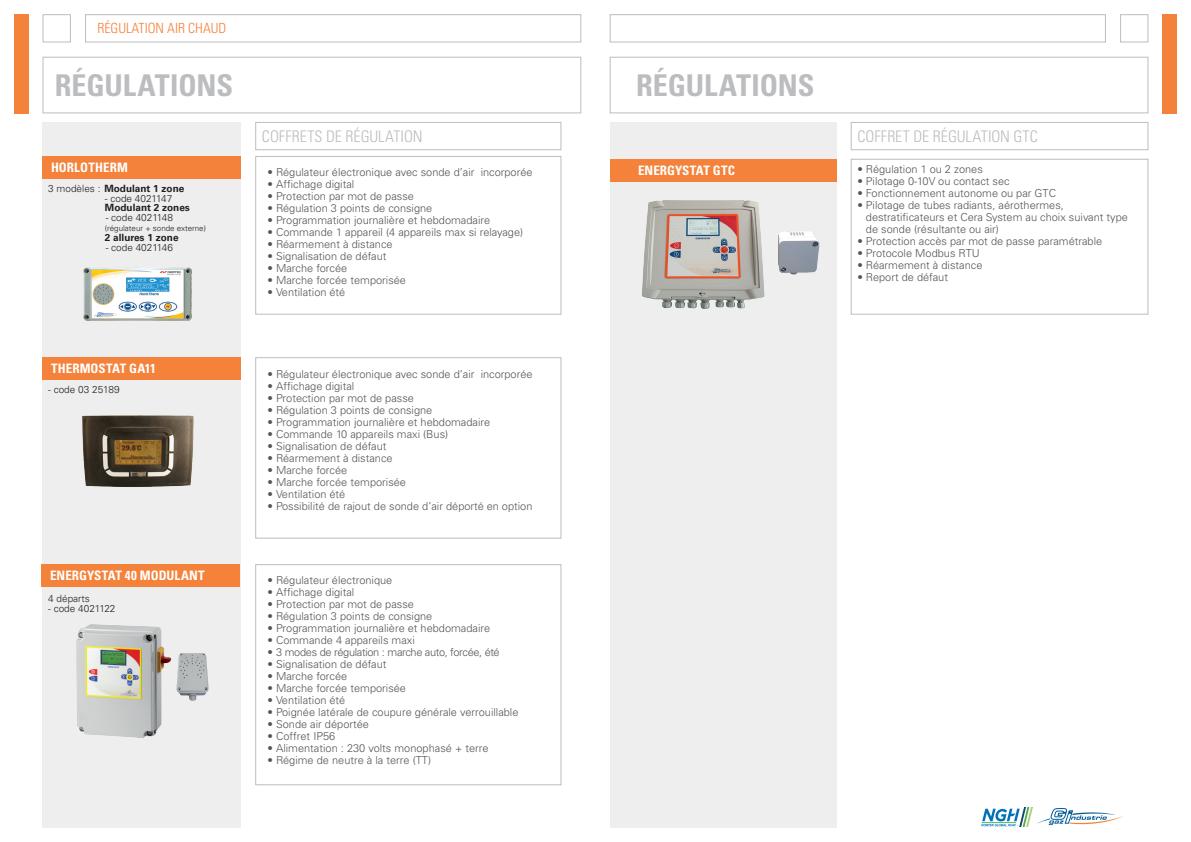
<style>
.page{position:relative;width:1191px;height:842px;background:#fff}
.page>*{position:absolute;margin:0;border:0;box-sizing:border-box;transform-origin:0 0}
.t1{font:700 condensed 30px "Univers LT Pro";letter-spacing:-.005em;color:#bcbdc0}
.t2{font:300 condensed 16px "Univers LT Pro";color:#bcbdc0}
.t3{font:300 condensed 14px "Univers LT Pro";color:#f4823b}
.t4{font:700 condensed 13px "Univers LT Pro";letter-spacing:.005em;color:#fff}
.t5{font:300 11px/12px "Univers LT Pro 45";color:#54555a}
.t6{font:300 11px "Univers LT Pro 45";letter-spacing:-.03em;color:#54555a}
.A_Tabell_rubrik{font:300 10px "Univers LT Pro 45";color:#231f20}
.A_Tabell_rubrik-2{font:700 10px "Univers LT Pro 65";color:#231f20}
.A_Tabell_rubrik-3{font:300 8px "Univers LT Pro 45";color:#231f20}
.s1{font-family:"Univers LT Pro 45";font-weight:300}
</style>
<div class="page">
<div style="left:14px;top:14px;width:14px;height:99px;background:#f4823b"></div>
<div style="left:1162px;top:14px;width:14px;height:99px;background:#f4823b"></div>
<div style="left:43px;top:14px;width:28px;height:29px;border:1px solid #bcbdc0"></div>
<div style="left:1120px;top:14px;width:28px;height:29px;border:1px solid #bcbdc0"></div>
<div style="left:85px;top:14px;width:496px;height:29px;border:1px solid #bcbdc0"></div>
<div style="left:609px;top:14px;width:497px;height:29px;border:1px solid #bcbdc0"></div>
<img style="left:1019px;top:808px;width:13px;height:18px">
<svg style="left:981px;top:809px;width:38px;height:17px"></svg>
<svg style="left:1037px;top:808px;width:87px;height:17px"></svg>
<div style="left:43px;top:122px;width:198px;height:706px;background:#eeeeef"></div>
<div style="left:255px;top:156px;width:306px;height:159px;border:1px solid #bcbdc0"></div>
<div style="left:255px;top:564px;width:306px;height:221px;border:1px solid #bcbdc0"></div>
<div style="left:255px;top:357px;width:306px;height:182px;border:1px solid #bcbdc0"></div>
<div style="left:42px;top:564px;width:198px;height:23px;background:#f4823b"></div>
<div style="left:43px;top:357px;width:198px;height:23px;background:#f4823b"></div>
<img style="left:176px;top:653px;width:32px;height:48px">
<img style="left:76px;top:624px;width:95px;height:114px">
<img style="left:82px;top:415px;width:112px;height:72px">
<div style="left:43px;top:57px;width:538px;height:56px;border:1px solid #bcbdc0"></div>
<div style="left:255px;top:122px;width:306px;height:28px;border:1px solid #bcbdc0"></div>
<div style="left:43px;top:156px;width:198px;height:23px;background:#f4823b"></div>
<img style="left:83px;top:267px;width:108px;height:53px">
<div style="left:609px;top:122px;width:227px;height:706px;background:#eeeeef"></div>
<div style="left:609px;top:57px;width:539px;height:56px;border:1px solid #bcbdc0"></div>
<div style="left:850px;top:122px;width:298px;height:28px;border:1px solid #bcbdc0"></div>
<div style="left:850px;top:159px;width:298px;height:156px;border:1px solid #bcbdc0"></div>
<img style="left:642px;top:200px;width:123px;height:109px">
<img style="left:778px;top:231px;width:42px;height:44px">
<div style="left:609px;top:159px;width:227px;height:22px;background:#f4823b"></div>
<p class="t3" style="left:97px;top:19px;width:130px">RÉGULATION AIR CHAUD</p>
<p class="t1" style="left:55px;top:67px;width:180px">RÉGULATIONS</p>
<p class="t4" style="left:51px;top:159px;width:78px">HORLOTHERM</p>
<p class="A_Tabell_rubrik-2" style="left:48px;top:182px;width:138px"><span class="s1">3 modèles :</span> Modulant 1 zone</p>
<p class="A_Tabell_rubrik" style="left:105px;top:192px;width:69px">- code 4021147</p>
<p class="A_Tabell_rubrik-2" style="left:105px;top:201px;width:87px">Modulant 2 zones</p>
<p class="A_Tabell_rubrik" style="left:106px;top:211px;width:69px">- code 4021148</p>
<p class="A_Tabell_rubrik-3" style="left:105px;top:223px;width:102px">(régulateur + sonde externe)</p>
<p class="A_Tabell_rubrik-2" style="left:105px;top:231px;width:75px">2 allures 1 zone</p>
<p class="A_Tabell_rubrik" style="left:106px;top:241px;width:69px">- code 4021146</p>
<p class="t4" style="left:51px;top:361px;width:106px">THERMOSTAT GA11</p>
<p class="A_Tabell_rubrik" style="left:48px;top:383px;width:73px">- code 03 25189</p>
<p class="t4" style="left:50px;top:568px;width:156px">ENERGYSTAT 40 MODULANT</p>
<p class="A_Tabell_rubrik" style="left:48px;top:592px;width:43px">4 départs</p>
<p class="A_Tabell_rubrik" style="left:48px;top:602px;width:69px">- code 4021122</p>
<p class="t2" style="left:262px;top:125px;width:162px">COFFRETS DE RÉGULATION</p>
<p class="t5" style="left:267px;top:166px;width:267px">• Régulateur électronique avec sonde d’air incorporée</p>
<p class="t5" style="left:267px;top:178px;width:88px">• Affichage digital</p>
<p class="t5" style="left:267px;top:190px;width:148px">• Protection par mot de passe</p>
<p class="t5" style="left:267px;top:202px;width:166px">• Régulation 3 points de consigne</p>
<p class="t5" style="left:267px;top:214px;width:224px">• Programmation journalière et hebdomadaire</p>
<p class="t5" style="left:267px;top:226px;width:257px">• Commande 1 appareil (4 appareils max si relayage)</p>
<p class="t5" style="left:267px;top:238px;width:127px">• Réarmement à distance</p>
<p class="t5" style="left:267px;top:250px;width:120px">• Signalisation de défaut</p>
<p class="t5" style="left:267px;top:262px;width:81px">• Marche forcée</p>
<p class="t5" style="left:267px;top:274px;width:140px">• Marche forcée temporisée</p>
<p class="t5" style="left:267px;top:286px;width:79px">• Ventilation été</p>
<p class="t5" style="left:267px;top:368px;width:267px">• Régulateur électronique avec sonde d’air incorporée</p>
<p class="t5" style="left:267px;top:380px;width:88px">• Affichage digital</p>
<p class="t5" style="left:267px;top:392px;width:148px">• Protection par mot de passe</p>
<p class="t5" style="left:267px;top:404px;width:166px">• Régulation 3 points de consigne</p>
<p class="t5" style="left:267px;top:416px;width:224px">• Programmation journalière et hebdomadaire</p>
<p class="t5" style="left:267px;top:428px;width:182px">• Commande 10 appareils maxi (Bus)</p>
<p class="t5" style="left:267px;top:440px;width:120px">• Signalisation de défaut</p>
<p class="t5" style="left:267px;top:452px;width:127px">• Réarmement à distance</p>
<p class="t5" style="left:267px;top:464px;width:81px">• Marche forcée</p>
<p class="t5" style="left:267px;top:476px;width:140px">• Marche forcée temporisée</p>
<p class="t5" style="left:267px;top:488px;width:79px">• Ventilation été</p>
<p class="t5" style="left:267px;top:500px;width:266px">• Possibilité de rajout de sonde d’air déporté en option</p>
<p class="t5" style="left:267px;top:574px;width:126px">• Régulateur électronique</p>
<p class="t5" style="left:267px;top:586px;width:88px">• Affichage digital</p>
<p class="t5" style="left:267px;top:598px;width:148px">• Protection par mot de passe</p>
<p class="t5" style="left:267px;top:610px;width:166px">• Régulation 3 points de consigne</p>
<p class="t5" style="left:267px;top:622px;width:224px">• Programmation journalière et hebdomadaire</p>
<p class="t5" style="left:267px;top:634px;width:149px">• Commande 4 appareils maxi</p>
<p class="t6" style="left:267px;top:646px;width:234px">• 3 modes de régulation : marche auto, forcée, été</p>
<p class="t5" style="left:267px;top:658px;width:120px">• Signalisation de défaut</p>
<p class="t5" style="left:267px;top:670px;width:81px">• Marche forcée</p>
<p class="t5" style="left:267px;top:682px;width:140px">• Marche forcée temporisée</p>
<p class="t5" style="left:267px;top:694px;width:79px">• Ventilation été</p>
<p class="t5" style="left:267px;top:706px;width:252px">• Poignée latérale de coupure générale verrouillable</p>
<p class="t5" style="left:267px;top:718px;width:103px">• Sonde air déportée</p>
<p class="t5" style="left:267px;top:730px;width:69px">• Coffret IP56</p>
<p class="t5" style="left:267px;top:742px;width:222px">• Alimentation : 230 volts monophasé + terre</p>
<p class="t5" style="left:267px;top:754px;width:165px">• Régime de neutre à la terre (TT)</p>
<p class="t1" style="left:636px;top:67px;width:180px">RÉGULATIONS</p>
<p class="t4" style="left:638px;top:162px;width:98px">ENERGYSTAT GTC</p>
<p class="t2" style="left:857px;top:125px;width:182px">COFFRET DE RÉGULATION GTC</p>
<p class="t5" style="left:857px;top:163px;width:127px">• Régulation 1 ou 2 zones</p>
<p class="t5" style="left:857px;top:175px;width:154px">• Pilotage 0-10V ou contact sec</p>
<p class="t5" style="left:857px;top:187px;width:200px">• Fonctionnement autonome ou par GTC</p>
<p class="t5" style="left:866px;top:199px;width:264px;text-indent:-9px">• Pilotage de tubes radiants, aérothermes, destratificateurs et Cera System au choix suivant type de sonde (résultante ou air)</p>
<p class="t5" style="left:857px;top:235px;width:246px">• Protection accès par mot de passe paramétrable</p>
<p class="t5" style="left:857px;top:247px;width:124px">• Protocole Modbus RTU</p>
<p class="t5" style="left:857px;top:259px;width:127px">• Réarmement à distance</p>
<p class="t5" style="left:857px;top:271px;width:92px">• Report de défaut</p>
</div>
